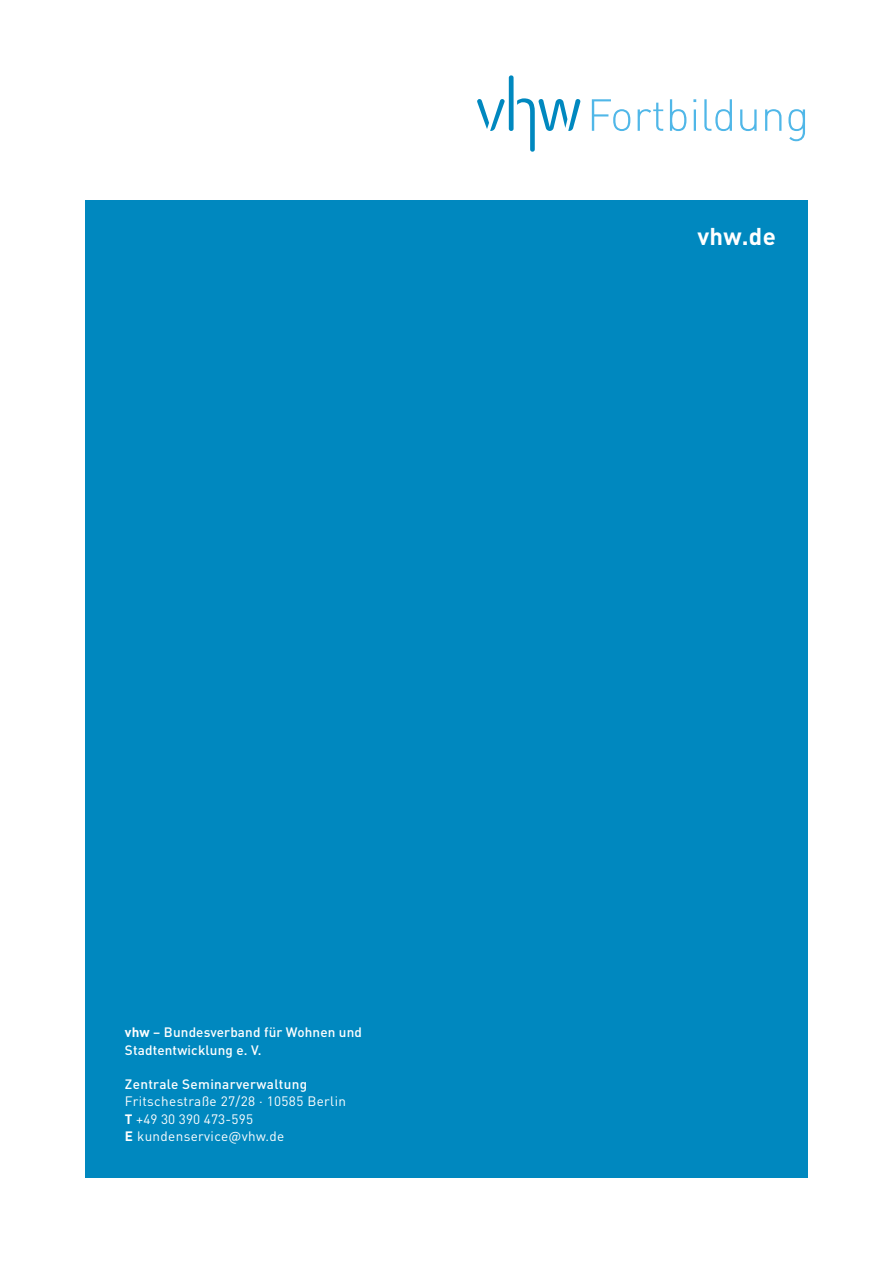
<style>
.page{position:relative;width:893px;height:1263px;background:#fff}
.page>*{position:absolute;margin:0;border:0;box-sizing:border-box;transform-origin:0 0}
.t1{font:700 24px "DIN Pro";color:#fff}
.t2{font:500 13.5px/17.2px "DIN Pro";letter-spacing:.01em;color:#fff}
.t3{font:13.5px/17.2px "DIN Pro";letter-spacing:.025em;color:#fff}
.s1{font-weight:700}
</style>
<div class="page">
<div style="left:85px;top:201px;width:723px;height:977px;background:#0088bf"></div>
<svg style="left:477px;top:75px;width:103px;height:77px"></svg>
<svg style="left:592px;top:99px;width:38px;height:32px"></svg>
<svg style="left:638px;top:103px;width:25px;height:28px"></svg>
<svg style="left:670px;top:99px;width:16px;height:32px"></svg>
<hr style="left:694px;top:109px;width:2px;height:22px;background:#50b7e8">
<svg style="left:704px;top:99px;width:28px;height:32px"></svg>
<svg style="left:740px;top:109px;width:17px;height:22px"></svg>
<svg style="left:765px;top:109px;width:16px;height:22px"></svg>
<svg style="left:788px;top:109px;width:17px;height:32px"></svg>
<p class="t2" style="left:125px;top:1023px;width:239px"><span class="s1">vhw</span> – Bundesverband für Wohnen und<br>Stadtentwicklung e. V.</p>
<p class="t2" style="left:125px;top:1075px;width:184px">Zentrale Seminarverwaltung</p>
<p class="t3" style="left:125px;top:1092px;width:223px">Fritschestraße 27/28 · 10585 Berlin<br><span class="s1">T</span> +49 30 390 473- 595<br><span class="s1">E</span> kundenservice@vhw.de</p>
<h1 class="t1" style="left:697px;top:220px;width:80px">vhw.de</h1>
</div>
